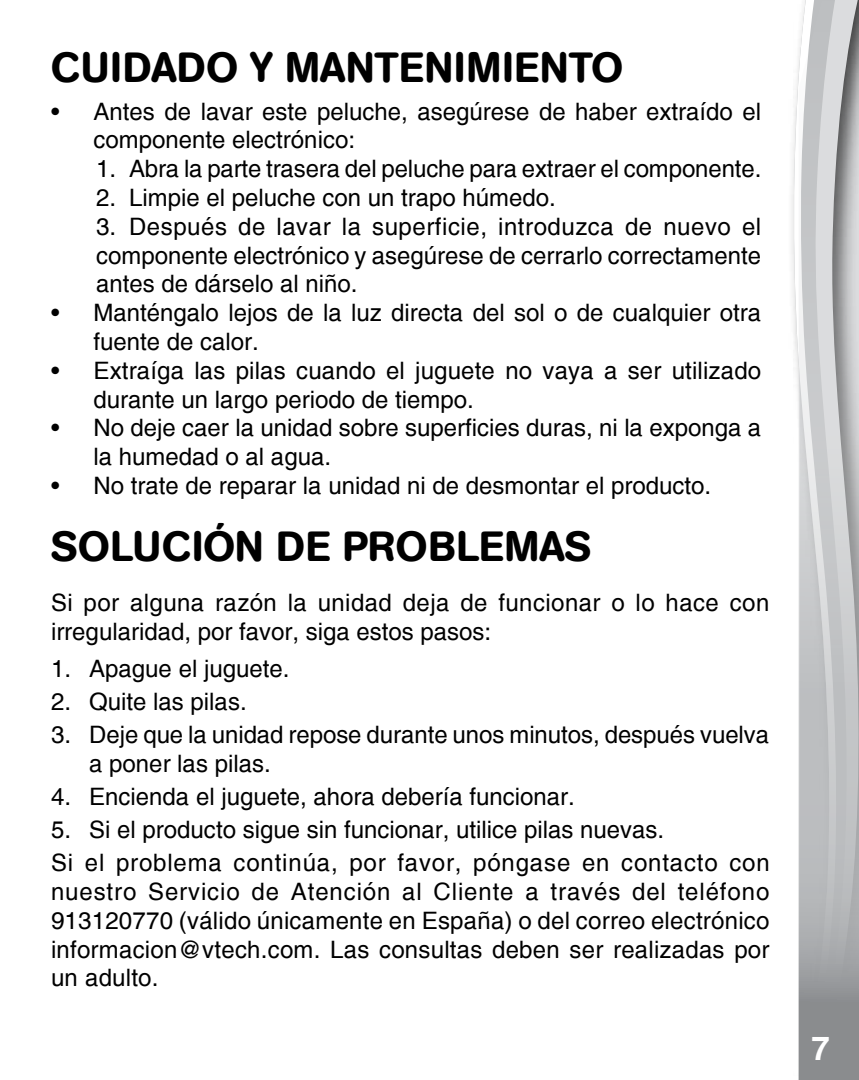
<style>
.page{position:relative;width:859px;height:1080px;background:#fff}
.page>*{position:absolute;margin:0;border:0;box-sizing:border-box;transform-origin:0 0}
.t1{font:500 42px "AG Book Rounded";letter-spacing:.02em;color:#000}
.t2{font:24px/28.8px "Helvetica";color:#000}
.t3{font:24px/28.8px "Helvetica";letter-spacing:.02em;color:#000}
</style>
<div class="page">
<svg style="left:793px;top:55px;width:6px;height:1025px"></svg>
<svg style="left:799px;top:0;width:60px;height:1080px;background:#bdbec0"></svg>
<h1 class="t1" style="left:51px;top:43px;width:574px">CUIDADO Y MANTENIMIENTO</h1>
<p class="t2" style="left:94px;top:97px;width:669px;text-indent:-43px">• Antes de lavar este peluche, asegúrese de haber extraído el componente electrónico:</p>
<p class="t2" style="left:96px;top:154px;width:667px">1. Abra la parte trasera del peluche para extraer el componente.</p>
<p class="t2" style="left:96px;top:183px;width:461px">2. Limpie el peluche con un trapo húmedo.</p>
<p class="t2" style="left:96px;top:212px;width:667px;text-align:justify">3. Después de lavar la superficie, introduzca de nuevo el componente electrónico y asegúrese de cerrarlo correctamente antes de dárselo al niño.</p>
<p class="t2" style="left:94px;top:298px;width:669px;text-indent:-43px">• Manténgalo lejos de la luz directa del sol o de cualquier otra fuente de calor.</p>
<p class="t2" style="left:94px;top:356px;width:669px;text-indent:-43px">• Extraíga las pilas cuando el juguete no vaya a ser utilizado durante un largo periodo de tiempo.</p>
<p class="t2" style="left:94px;top:414px;width:669px;text-indent:-43px">• No deje caer la unidad sobre superficies duras, ni la exponga a la humedad o al agua.</p>
<p class="t2" style="left:51px;top:471px;width:662px">• No trate de reparar la unidad ni de desmontar el producto.</p>
<h1 class="t1" style="left:51px;top:522px;width:542px">SOLUCIÓN DE PROBLEMAS</h1>
<p class="t3" style="left:51px;top:589px;width:720px">Si por alguna razón la unidad deja de funcionar o lo hace con irregularidad, por favor, siga estos pasos:</p>
<p class="t2" style="left:51px;top:655px;width:240px">1. Apague el juguete.</p>
<p class="t2" style="left:51px;top:688px;width:197px">2. Quite las pilas.</p>
<p class="t2" style="left:89px;top:721px;width:681px;text-indent:-38px">3. Deje que la unidad repose durante unos minutos, después vuelva a poner las pilas.</p>
<p class="t2" style="left:51px;top:782px;width:525px">4. Encienda el juguete, ahora debería funcionar.</p>
<p class="t2" style="left:51px;top:813px;width:720px;line-height:33px">5. Si el producto sigue sin funcionar, utilice pilas nuevas.<br>Si el problema continúa, por favor, póngase en contacto con</p>
<p class="t2" style="left:51px;top:877px;width:720px;text-align:justify">nuestro Servicio de Atención al Cliente a través del teléfono 913120770 (válido únicamente en España) o del correo electrónico informacion@vtech.com. Las consultas deben ser realizadas por un adulto.</p>
</div>
